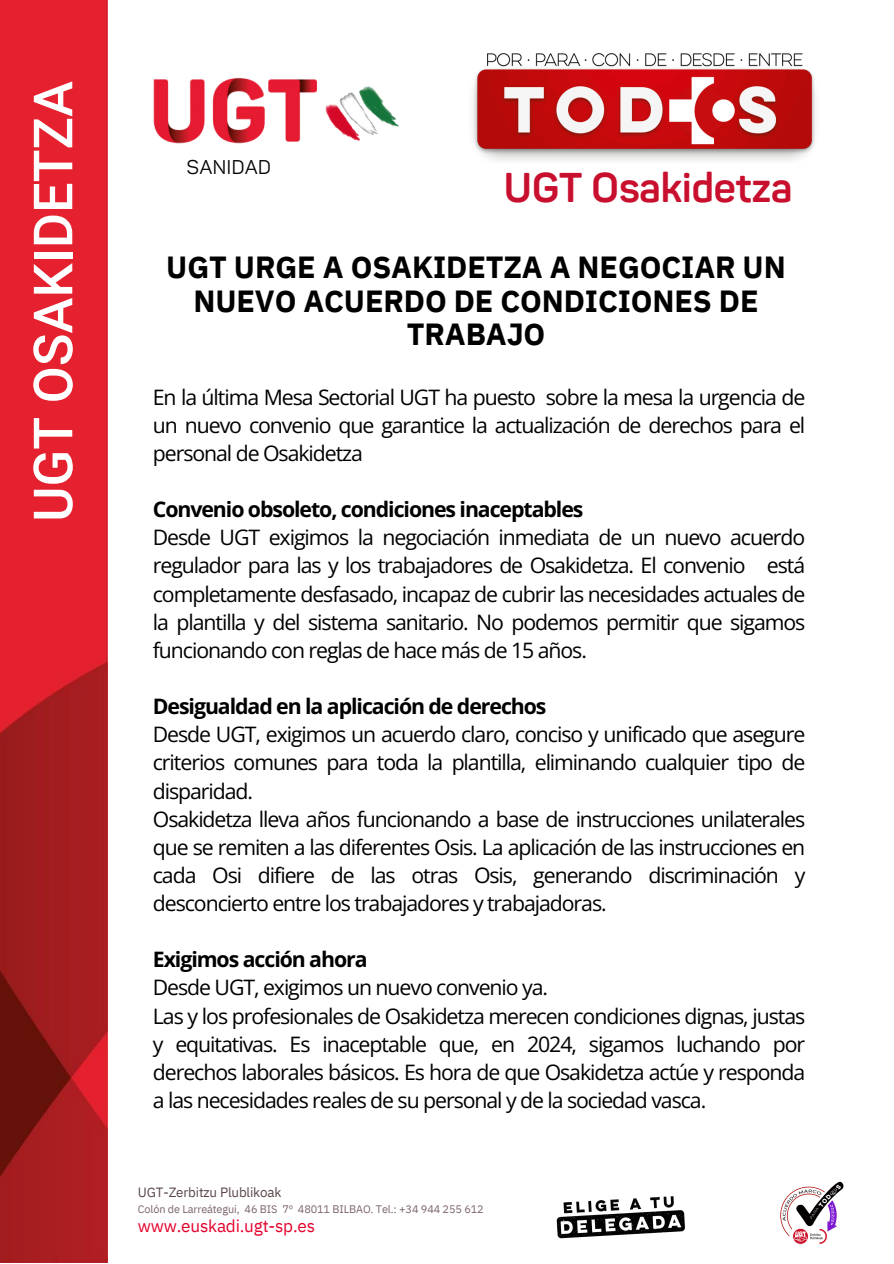
<style>
.page{position:relative;width:894px;height:1264px;background:#fff}
.page>*{position:absolute;margin:0;border:0;box-sizing:border-box;transform-origin:0 0}
.t1{font:500 54px "Roboto";color:#fff}
.t2{font:700 40.95px "Panton";color:#c8102e}
.t3{font:700 30.45px/33.8px "IBM Plex Sans";letter-spacing:-.005em;color:#000;text-align:center}
.t4{font:21.3px/28.2px "Open Sans";letter-spacing:-.05em;color:#000}
.t5{font:19.65px "Panton";color:#000}
.t6{font:17.1px "IBM Plex Sans";letter-spacing:-.01em;color:#e4002b}
.t7{font:13.35px "IBM Plex Sans";letter-spacing:-.01em;color:#584446}
.t8{font:10.95px "IBM Plex Sans";letter-spacing:-.01em;color:#7b6469}
.s1{font-weight:700}
</style>
<div class="page">
<img style="left:780px;top:1181px;width:64px;height:64px">
<img style="left:0;top:0;width:107px;height:1262px">
<img style="left:153px;top:77px;width:246px;height:67px">
<img style="left:473px;top:53px;width:342px;height:108px">
<img style="left:665px;top:76px;width:72px;height:70px">
<img style="left:556px;top:1196px;width:129px;height:43px">
<h5 class="t1" style="left:22px;top:522px;width:442px;rotate:-90deg">UGT OSAKIDETZA</h5>
<p class="t5" style="left:186px;top:155px;width:86px">SANIDAD</p>
<h5 class="t2" style="left:503px;top:171px;width:290px">UGT Osakidetza</h5>
<h3 class="t3" style="left:166px;top:249px;width:620px">UGT URGE A OSAKIDETZA A NEGOCIAR UN<br>NUEVO ACUERDO DE CONDICIONES DE<br>TRABAJO</h3>
<p class="t4" style="left:153px;top:382px;width:653px;text-align:justify">En la última Mesa Sectorial UGT ha puesto sobre la mesa la urgencia de un nuevo convenio que garantice la actualización de derechos para el personal de Osakidetza</p>
<p class="t4" style="left:153px;top:495px;width:653px"><span class="s1">Convenio obsoleto, condiciones inaceptables<br></span>Desde UGT exigimos la negociación inmediata de un nuevo acuerdo regulador para las y los trabajadores de Osakidetza. El convenio está completamente desfasado, incapaz de cubrir las necesidades actuales de la plantilla y del sistema sanitario. No podemos permitir que sigamos funcionando con reglas de hace más de 15 años.</p>
<p class="t4" style="left:153px;top:691px;width:653px"><span class="s1">Desigualdad en la aplicación de derechos<br></span>Desde UGT, exigimos un acuerdo claro, conciso y unificado que asegure criterios comunes para toda la plantilla, eliminando cualquier tipo de disparidad.<br>Osakidetza lleva años funcionando a base de instrucciones unilaterales que se remiten a las diferentes Osis. La aplicación de las instrucciones en cada Osi difiere de las otras Osis, generando discriminación y desconcierto entre los trabajadores y trabajadoras.</p>
<h6 class="t4" style="left:153px;top:945px;width:653px"><span class="s1">Exigimos acción ahora<br></span>Desde UGT, exigimos un nuevo convenio ya.<br>Las y los profesionales de Osakidetza merecen condiciones dignas, justas y equitativas. Es inaceptable que, en 2024, sigamos luchando por derechos laborales básicos. Es hora de que Osakidetza actúe y responda a las necesidades reales de su personal y de la sociedad vasca.</h6>
<h5 class="t7" style="left:138px;top:1183px;width:145px">UGT-Zerbitzu Plublikoak</h5>
<h5 class="t8" style="left:138px;top:1201px;width:347px">Colón de Larreátegui, 46 BIS 7º 48011 BILBAO. Tel.: +34 944 255 612</h5>
<h2 class="t6" style="left:138px;top:1214px;width:179px">www.euskadi.ugt-sp.es</h2>
</div>
